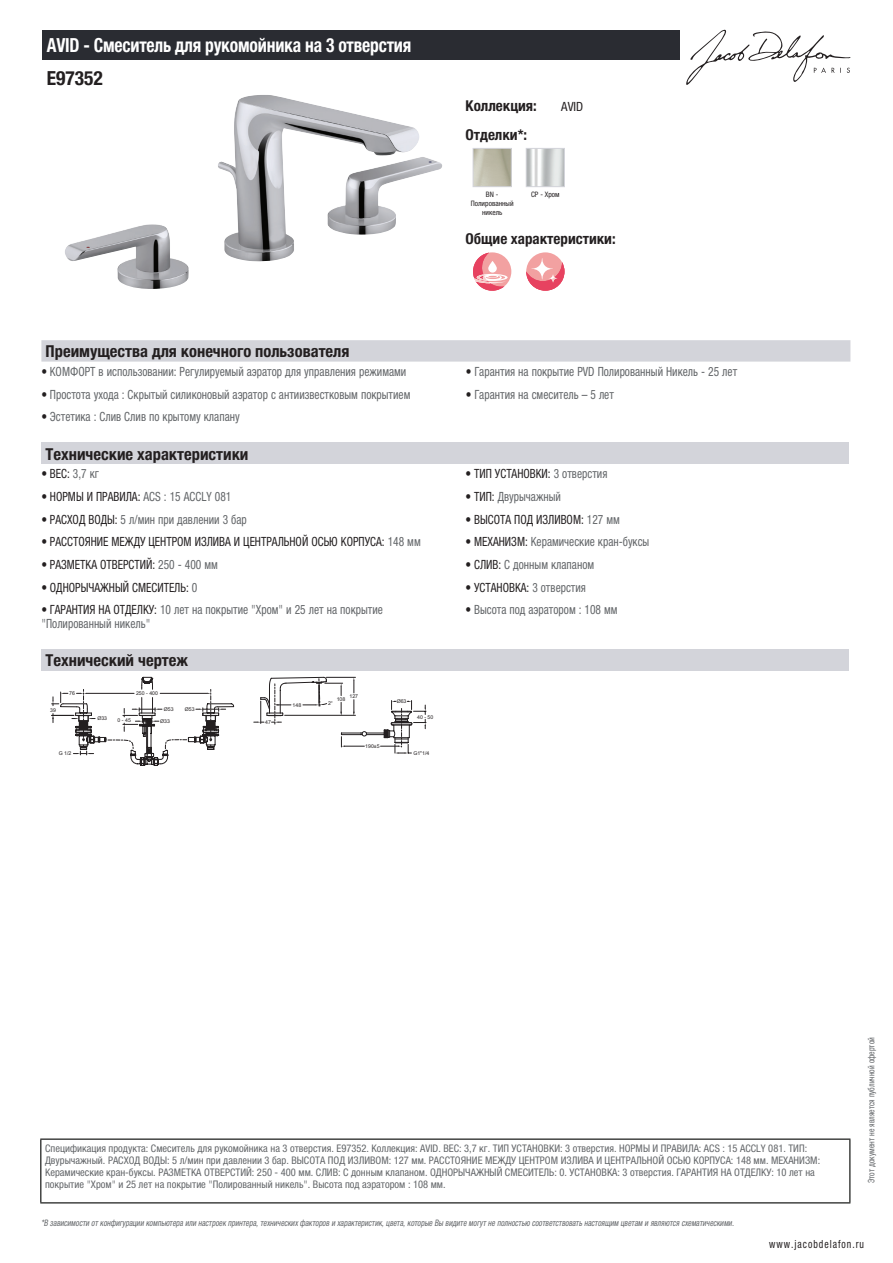
<style>
.page{position:relative;width:893px;height:1263px;background:#fff}
.page>*{position:absolute;margin:0;border:0;box-sizing:border-box;transform-origin:0 0}
.t1{font:700 condensed 19.5px "Helvetica Neue LTCYR";letter-spacing:-.01em;color:#fff;scale:.9 1}
.t2{font:700 condensed 19.5px "Helvetica Neue LTCYR";color:#231f20}
.t3{font:700 condensed 16.5px "Helvetica Neue LTCYR";color:#231f20}
.t4{font:700 condensed 15px "Helvetica Neue LTCYR";color:#231f20}
.t5{font:condensed 12.75px/13.5px "Helvetica Neue LTCYR";color:#626568;scale:.9 1}
.t6{font:condensed 12.75px "Helvetica Neue LTCYR";color:#231f20;scale:.9 1}
.t7{font:condensed 12.75px "Helvetica Neue LTCYR";color:#231f20}
.t8{font:condensed 11.25px "Helvetica Neue LTCYR";letter-spacing:.1em;color:#231f20;scale:.87 1}
.t9{font:condensed 10.5px/12px "Helvetica Neue LTCYR";color:#626568}
.t10{font:italic condensed 9px "Helvetica Neue LTCYR";color:#626568;scale:.87 1}
.t11{font:condensed 9px "Helvetica Neue LTCYR";color:#626568;scale:.87 1}
.t12{font:condensed 7.5px/9px "Helvetica Neue LTCYR";color:#231f20;text-align:center}
.t13{font:5.25px "Arial";color:#231f20}
.s1{color:#231f20}
.s2{color:#626568}
</style>
<div class="page">
<svg style="left:686px;top:30px;width:164px;height:55px"></svg>
<img style="left:65px;top:95px;width:377px;height:194px">
<img style="left:475px;top:150px;width:35px;height:35px">
<div style="left:473px;top:148px;width:39px;height:39px;border:1px solid #d3d4da"></div>
<img style="left:528px;top:150px;width:35px;height:35px">
<div style="left:526px;top:148px;width:39px;height:39px;border:1px solid #d3d4da"></div>
<div style="left:473px;top:252px;width:38px;height:39px;background:#f2a1a1;border-radius:50%"></div>
<svg style="left:473px;top:253px;width:35px;height:38px"></svg>
<div style="left:526px;top:252px;width:38px;height:39px;background:#f2a1a1;border-radius:50%"></div>
<svg style="left:526px;top:258px;width:38px;height:33px"></svg>
<div style="left:41px;top:340px;width:809px;height:22px;background:#d3d4da"></div>
<div style="left:41px;top:442px;width:808px;height:22px;background:#d3d4da"></div>
<div style="left:41px;top:649px;width:808px;height:21px;background:#d3d4da"></div>
<svg style="left:52px;top:677px;width:374px;height:89px"></svg>
<div style="left:43px;top:30px;width:637px;height:30px;background:#2a2c32"></div>
<hr style="left:40px;top:1138px;width:810px;height:2px;background:#040503">
<hr style="left:40px;top:1140px;width:1px;height:62px;background:#040503">
<hr style="left:849px;top:1140px;width:1px;height:62px;background:#040503">
<hr style="left:40px;top:1202px;width:810px;height:1px;background:#040503">
<h1 class="t1" style="left:47px;top:34px;width:407px">AVID - Смеситель для рукомойника на 3 отверстия</h1>
<h1 class="t2" style="left:47px;top:67px;width:58px">E97352</h1>
<h3 class="t4" style="left:466px;top:97px;width:73px">Коллекция:</h3>
<p class="t7" style="left:561px;top:99px;width:23px">AVID</p>
<h3 class="t4" style="left:466px;top:126px;width:63px">Отделки*:</h3>
<p class="t12" style="left:471px;top:190px;width:44px">BN -<br>Полированный никель</p>
<p class="t12" style="left:531px;top:190px;width:30px">CP - Хром</p>
<h3 class="t4" style="left:466px;top:230px;width:152px">Общие характеристики:</h3>
<h2 class="t3" style="left:46px;top:342px;width:305px">Преимущества для конечного пользователя</h2>
<p class="t5" style="left:41px;top:365px;width:407px"><span class="s1">•</span> КОМФОРТ в использовании: Регулируемый аэратор для управления режимами</p>
<p class="t5" style="left:466px;top:365px;width:303px"><span class="s1">•</span> Гарантия на покрытие PVD Полированный Никель - 25 лет</p>
<p class="t5" style="left:41px;top:387px;width:412px"><span class="s1">•</span> Простота ухода : Скрытый силиконовый аэратор с антиизвестковым покрытием</p>
<p class="t5" style="left:466px;top:387px;width:166px"><span class="s1">•</span> Гарантия на смеситель – 5 лет</p>
<p class="t5" style="left:41px;top:410px;width:222px"><span class="s1">•</span> Эстетика : Слив Слив по крытому клапану</p>
<h2 class="t3" style="left:46px;top:445px;width:204px">Технические характеристики</h2>
<p class="t6" style="left:41px;top:466px;width:65px">• ВЕС: <span class="s2">3,7 кг</span></p>
<p class="t6" style="left:466px;top:466px;width:159px">• ТИП УСТАНОВКИ: <span class="s2">3 отверстия</span></p>
<p class="t6" style="left:41px;top:489px;width:213px">• НОРМЫ И ПРАВИЛА: <span class="s2">ACS : 15 ACCLY 081</span></p>
<p class="t5" style="left:466px;top:490px;width:107px"><span class="s1">• ТИП:</span> Двурычажный</p>
<p class="t5" style="left:41px;top:512px;width:230px"><span class="s1">• РАСХОД ВОДЫ:</span> 5 л/мин при давлении 3 бар</p>
<p class="t6" style="left:466px;top:512px;width:173px">• ВЫСОТА ПОД ИЗЛИВОМ: <span class="s2">127 мм</span></p>
<p class="t6" style="left:41px;top:535px;width:423px">• РАССТОЯНИЕ МЕЖДУ ЦЕНТРОМ ИЗЛИВА И ЦЕНТРАЛЬНОЙ ОСЬЮ КОРПУСА: <span class="s2">148 мм</span></p>
<p class="t5" style="left:466px;top:535px;width:206px"><span class="s1">• МЕХАНИЗМ:</span> Керамические кран-буксы</p>
<p class="t6" style="left:41px;top:557px;width:198px">• РАЗМЕТКА ОТВЕРСТИЙ: <span class="s2">250 - 400 мм</span></p>
<p class="t5" style="left:466px;top:558px;width:144px"><span class="s1">• СЛИВ:</span> С донным клапаном</p>
<p class="t6" style="left:41px;top:580px;width:175px">• ОДНОРЫЧАЖНЫЙ СМЕСИТЕЛЬ: <span class="s2">0</span></p>
<p class="t6" style="left:466px;top:580px;width:135px">• УСТАНОВКА: <span class="s2">3 отверстия</span></p>
<p class="t5" style="left:41px;top:603px;width:381px"><span class="s1">• ГАРАНТИЯ НА ОТДЕЛКУ:</span> 10 лет на покрытие "Хром" и 25 лет на покрытие "Полированный никель"</p>
<p class="t5" style="left:466px;top:603px;width:170px"><span class="s1">•</span> Высота под аэратором : 108 мм</p>
<h2 class="t3" style="left:46px;top:651px;width:144px">Технический чертеж</h2>
<p class="t13" style="left:69px;top:690px;width:7px">76</p>
<p class="t13" style="left:136px;top:690px;width:23px">250 - 400</p>
<p class="t13" style="left:50px;top:706px;width:7px">39</p>
<p class="t13" style="left:59px;top:750px;width:14px">G 1/2</p>
<p class="t13" style="left:349px;top:693px;width:10px">127</p>
<p class="t13" style="left:337px;top:695px;width:10px">108</p>
<p class="t13" style="left:397px;top:698px;width:11px">Ø63</p>
<p class="t13" style="left:328px;top:700px;width:6px">2°</p>
<p class="t13" style="left:293px;top:701px;width:10px">148</p>
<p class="t13" style="left:164px;top:705px;width:11px">Ø53</p>
<p class="t13" style="left:185px;top:706px;width:11px">Ø53</p>
<p class="t13" style="left:417px;top:713px;width:18px">40 - 50</p>
<p class="t13" style="left:97px;top:715px;width:11px">Ø33</p>
<p class="t13" style="left:118px;top:716px;width:15px">0 - 45</p>
<p class="t13" style="left:160px;top:718px;width:11px">Ø33</p>
<p class="t13" style="left:265px;top:719px;width:7px">47</p>
<p class="t13" style="left:365px;top:743px;width:16px">190±5</p>
<p class="t13" style="left:413px;top:749px;width:17px">G1"1/4</p>
<p class="t9" style="left:45px;top:1142px;width:777px">Спецификация продукта: Смеситель для рукомойника на 3 отверстия. E97352. Коллекция: AVID. ВЕС: 3,7 кг. ТИП УСТАНОВКИ: 3 отверстия. НОРМЫ И ПРАВИЛА: ACS : 15 ACCLY 081. ТИП:<br>Двурычажный. РАСХОД ВОДЫ: 5 л/мин при давлении 3 бар. ВЫСОТА ПОД ИЗЛИВОМ: 127 мм. РАССТОЯНИЕ МЕЖДУ ЦЕНТРОМ ИЗЛИВА И ЦЕНТРАЛЬНОЙ ОСЬЮ КОРПУСА: 148 мм. МЕХАНИЗМ:<br>Керамические кран-буксы. РАЗМЕТКА ОТВЕРСТИЙ: 250 - 400 мм. СЛИВ: С донным клапаном. ОДНОРЫЧАЖНЫЙ СМЕСИТЕЛЬ: 0. УСТАНОВКА: 3 отверстия. ГАРАНТИЯ НА ОТДЕЛКУ: 10 лет на покрытие "Хром" и 25 лет на покрытие "Полированный никель". Высота под аэратором : 108 мм.</p>
<p class="t10" style="left:41px;top:1218px;width:800px">*В зависимости отконфигурации компьютера или настроек принтера,техническихфакторов и характеристик,цвета,которые Вы видите могутне полностью соответствоватьнастоящим цветам и являются схематическими.</p>
<p class="t11" style="left:866px;top:1183px;width:169px;rotate:-90deg">Этот документ не является публичной офертой</p>
<p class="t8" style="left:769px;top:1237px;width:110px">www.jacobdelafon.ru</p>
</div>
